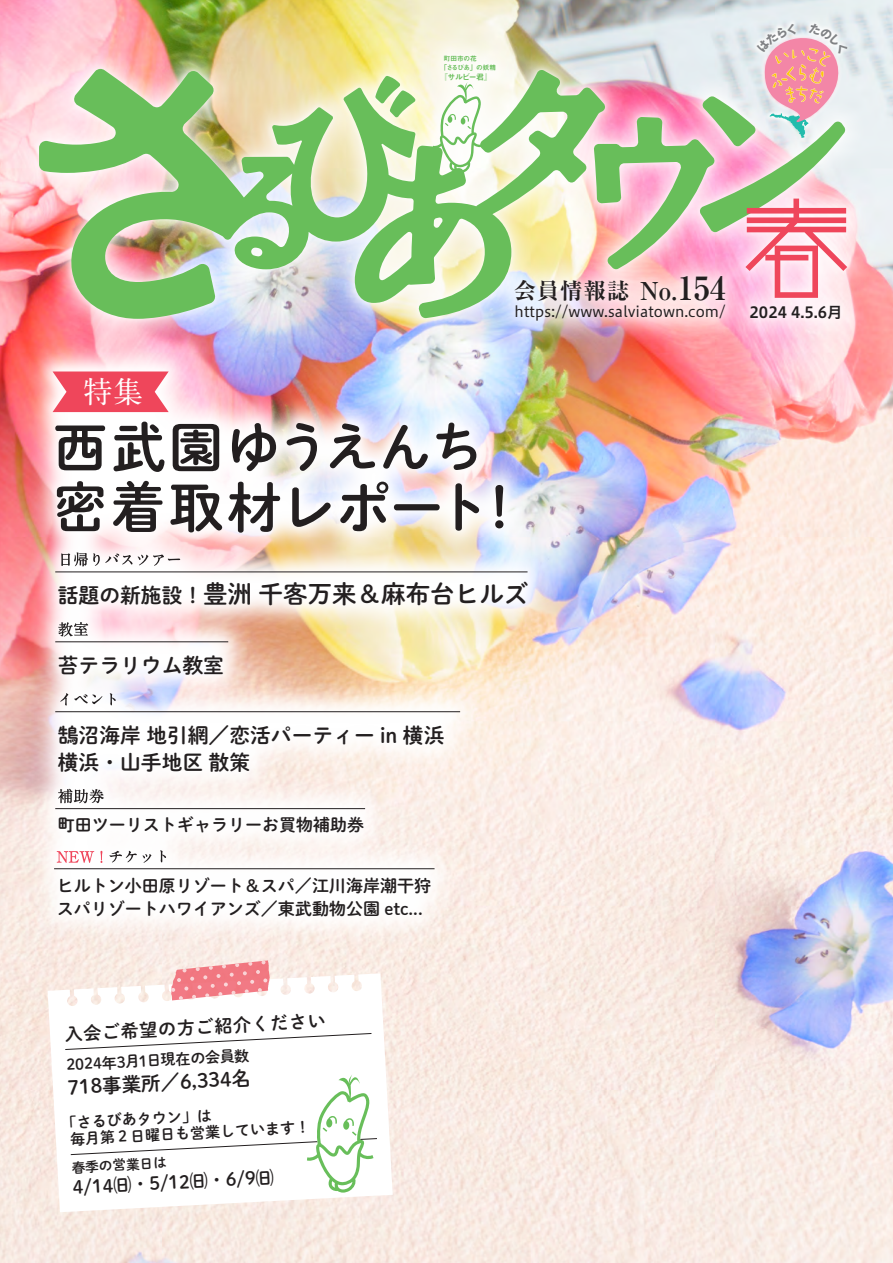
<style>
.page{position:relative;width:893px;height:1263px;background:#fff}
.page>*{position:absolute;margin:0;border:0;box-sizing:border-box;transform-origin:0 0}
.t1{font:112.5px "TA hougan k 500";color:#ef465b}
.t2{font:54.6px/59.8px "P Shuei M Go Std N B";letter-spacing:.005em;color:#231f20}
.t3{font:700 30px "A1 Mincho Std";color:#fff}
.t4{font:24.45px "P Shuei M Go Std N B";color:#231f20}
.t5{font:700 expanded 22.35px "Ryumin Pr 5";letter-spacing:.045em;color:#231f20}
.t6{font:20.7px/27px "P Shuei M Go Std N B";color:#231f20}
.t7{font:19.5px "P Shuei M Go Std N B";color:#231f20}
.t8{font:18px "P Shuei M Go Std N B";color:#231f20}
.t9{font:16.95px/23.2px "P Shuei M Go Std N B";color:#231f20}
.t10{font:15.45px "Hiragino UD Sans Std N W6";color:#231f20}
.t11{font:15px/16.6px "P Shuei M Go Std N B";color:#231f20}
.t12{font:14.55px "Hiragino UD Sans Std N W4";color:#231f20}
.t13{font:13.65px "P Shuei M Go Std N B";color:#231f20}
.t14{font:7.95px "Midashi Go Pr 5 MB31";letter-spacing:-.115em;color:#68be5a}
.t15{font:6.6px/8.7px "Midashi Go Pr 5 MB31";letter-spacing:-.03em;color:#68be5a}
.s1{font-stretch:normal;font-size:24.6px}
.s2{font-stretch:normal;font-size:32.1px}
.s3{font-size:20.7px}
</style>
<div class="page">
<img style="left:0;top:0;width:893px;height:1263px">
<svg style="left:328px;top:973px;width:65px;height:239px"></svg>
<img style="left:17px;top:1203px;width:311px;height:51px">
<img style="left:15px;top:1155px;width:350px;height:48px">
<img style="left:13px;top:1100px;width:57px;height:55px">
<img style="left:10px;top:957px;width:371px;height:143px">
<svg style="left:64px;top:1033px;width:308px;height:17px"></svg>
<svg style="left:70px;top:1070px;width:308px;height:122px"></svg>
<img style="left:17px;top:354px;width:546px;height:599px">
<img style="left:40px;top:358px;width:501px;height:575px">
<svg style="left:110px;top:851px;width:27px;height:11px"></svg>
<svg style="left:143px;top:854px;width:8px;height:9px"></svg>
<svg style="left:160px;top:850px;width:6px;height:12px"></svg>
<svg style="left:57px;top:851px;width:37px;height:12px"></svg>
<svg style="left:100px;top:851px;width:2px;height:12px"></svg>
<hr style="left:54px;top:868px;width:381px;height:1px;background:#231f20">
<svg style="left:58px;top:622px;width:30px;height:14px"></svg>
<hr style="left:55px;top:641px;width:173px;height:1px;background:#231f20">
<svg style="left:60px;top:693px;width:8px;height:12px"></svg>
<svg style="left:74px;top:694px;width:28px;height:10px"></svg>
<svg style="left:110px;top:693px;width:6px;height:12px"></svg>
<hr style="left:55px;top:711px;width:405px;height:1px;background:#231f20">
<svg style="left:61px;top:552px;width:71px;height:14px"></svg>
<svg style="left:138px;top:554px;width:42px;height:12px"></svg>
<hr style="left:55px;top:571px;width:472px;height:1px;background:#231f20">
<svg style="left:58px;top:789px;width:46px;height:14px"></svg>
<hr style="left:55px;top:808px;width:310px;height:1px;background:#231f20">
<svg style="left:53px;top:371px;width:116px;height:41px;background:#f15c6f"></svg>
<img style="left:5px;top:23px;width:875px;height:331px">
<img style="left:30px;top:46px;width:832px;height:287px">
<img style="left:39px;top:69px;width:806px;height:250px">
<svg style="left:433px;top:79px;width:51px;height:94px"></svg>
<img style="left:700px;top:0;width:193px;height:193px">
<svg style="left:756px;top:23px;width:92px;height:115px"></svg>
<p class="t15" style="left:440px;top:54px;width:57px;text-indent:3px">町田市の花<br>「さるびあ」の妖精</p>
<p class="t14" style="left:440px;top:70px;width:54px">『サルビー君』</p>
<h3 class="t5" style="left:514px;top:273px;width:214px">会員情報誌 <span class="s1">No.</span><span class="s2">154</span></h3>
<p class="t12" style="left:515px;top:301px;width:213px">https://www.salviatown.com/</p>
<h1 class="t1" style="left:740px;top:194px;width:114px">春</h1>
<p class="t10" style="left:750px;top:301px;width:95px">2024 4.5.6月</p>
<h3 class="t3" style="left:83px;top:367px;width:62px">特集</h3>
<h2 class="t2" style="left:53px;top:416px;width:475px">西武園ゆうえんち密着取材レポート！</h2>
<h3 class="t4" style="left:58px;top:576px;width:472px"><span class="s3">話題の新施設！</span>豊洲 千客万来＆麻布台ヒルズ</h3>
<p class="t6" style="left:58px;top:651px;width:168px">苔テラリウム教室</p>
<p class="t6" style="left:58px;top:721px;width:388px">鵠沼海岸 地引網／恋活パーティー in 横浜横浜・山手地区 散策</p>
<p class="t9" style="left:58px;top:813px;width:308px">町田ツーリストギャラリーお買物補助券</p>
<p class="t9" style="left:57px;top:873px;width:376px">ヒルトン小田原リゾート＆スパ／江川海岸潮干狩スパリゾートハワイアンズ／東武動物公園 etc...</p>
<p class="t8" style="left:64px;top:1020px;width:263px;rotate:-3deg">入会ご希望の方ご紹介ください</p>
<p class="t11" style="left:66px;top:1056px;width:185px;rotate:-3deg">2024年3月1日現在の会員数</p>
<p class="t7" style="left:67px;top:1073px;width:185px;rotate:-3deg">718事業所／6,334名</p>
<p class="t11" style="left:69px;top:1114px;width:242px;text-indent:-8px;rotate:-3deg">「さるびあタウン」は<br>毎月第２日曜日も営業しています！</p>
<p class="t13" style="left:71px;top:1157px;width:97px;rotate:-3deg">春季の営業日は</p>
<p class="t8" style="left:72px;top:1174px;width:203px;rotate:-3deg">4/14㈰・5/12㈰・6/9㈰</p>
</div>
